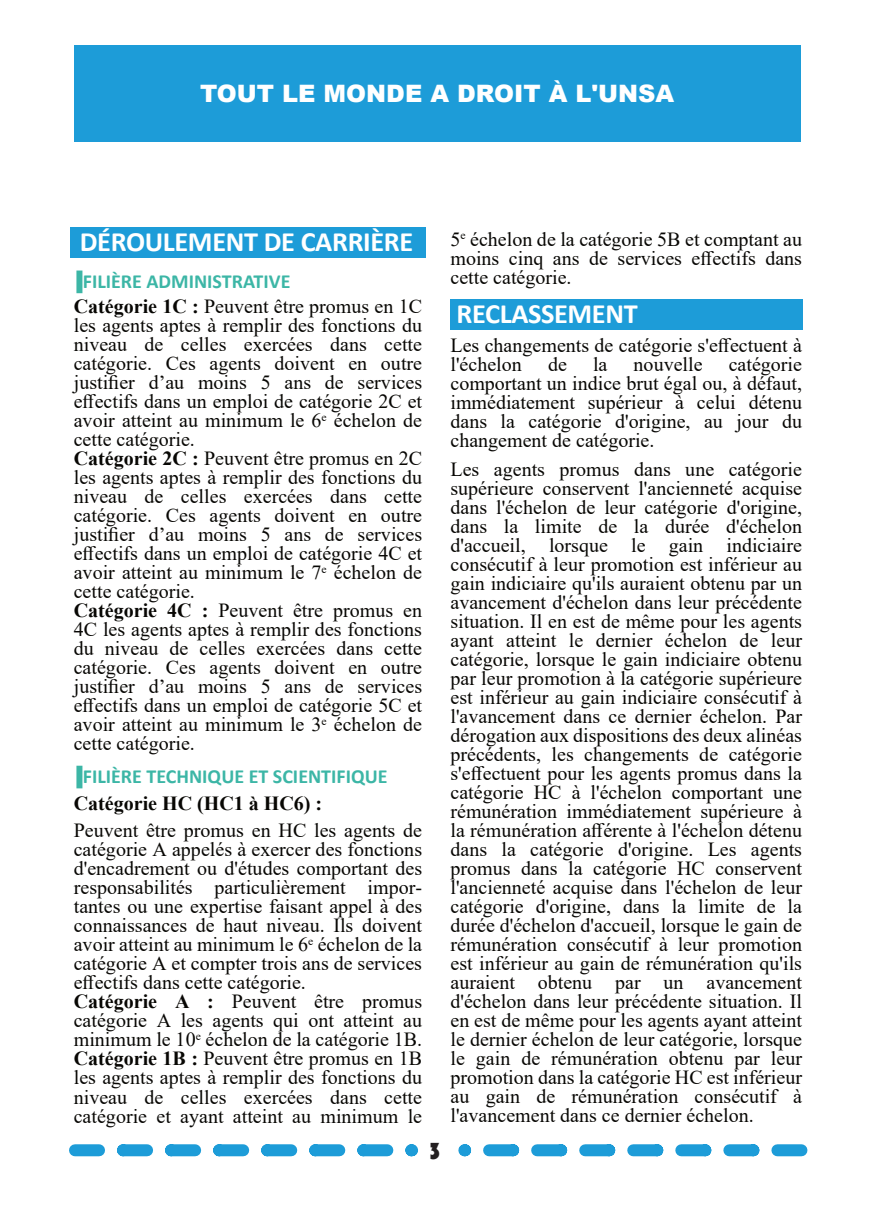
<style>
.page{position:relative;width:874px;height:1225px;background:#fff}
.page>*{position:absolute;margin:0;border:0;box-sizing:border-box;transform-origin:0 0}
.t1{font:700 28px "Calibri";letter-spacing:-.015em;color:#fff}
.t2{font:900 24px "Arial";color:#fff}
.t3{font:24px "Bauhaus 93";color:#231f20}
.t4{font:20px/19px "Times New Roman";color:#080704}
.t5{font:700 20px "Calibri";color:#3cb6a6}
.t6{font:700 20px "Times New Roman";color:#080704}
.s1{font-weight:700}
</style>
<div class="page">
<div style="left:74px;top:45px;width:725px;height:97px;background:#1d9cd8"></div>
<svg style="left:75px;top:1144px;width:337px;height:12px"></svg>
<svg style="left:464px;top:1144px;width:337px;height:12px"></svg>
<div style="left:70px;top:228px;width:355px;height:30px;background:#1d9cd8"></div>
<div style="left:76px;top:270px;width:6px;height:23px;background:#3cb6a6"></div>
<div style="left:76px;top:765px;width:6px;height:23px;background:#3cb6a6"></div>
<div style="left:450px;top:300px;width:352px;height:30px;background:#1d9cd8"></div>
<p class="t2" style="left:200px;top:85px;width:475px">TOUT LE MONDE A DROIT À L'UNSA</p>
<h1 class="t1" style="left:80px;top:230px;width:335px">DÉROULEMENT DE CARRIÈRE</h1>
<p class="t5" style="left:83px;top:273px;width:209px">FILIÈRE ADMINISTRATIVE</p>
<p class="t4" style="left:74px;top:299px;width:349px"><span class="s1">Catégorie 1C :</span> Peuvent être promus en 1C les agents aptes à remplir des fonctions du niveau de celles exercées dans cette catégorie. Ces agents doivent en outre justifier d’au moins 5 ans de services effectifs dans un emploi de catégorie 2C et avoir atteint au minimum le 6<sup>e</sup> échelon de cette catégorie.<br><span class="s1">Catégorie 2C :</span> Peuvent être promus en 2C les agents aptes à remplir des fonctions du niveau de celles exercées dans cette catégorie. Ces agents doivent en outre justifier d’au moins 5 ans de services effectifs dans un emploi de catégorie 4C et avoir atteint au minimum le 7<sup>e</sup> échelon de cette catégorie.<br><span class="s1">Catégorie 4C :</span> Peuvent être promus en 4C les agents aptes à remplir des fonctions du niveau de celles exercées dans cette catégorie. Ces agents doivent en outre justifier d’au moins 5 ans de services effectifs dans un emploi de catégorie 5C et avoir atteint au minimum le 3<sup>e</sup> échelon de cette catégorie.</p>
<p class="t5" style="left:83px;top:768px;width:306px">FILIÈRE TECHNIQUE ET SCIENTIFIQUE</p>
<p class="t6" style="left:74px;top:797px;width:250px">Catégorie HC (HC1 à HC6) :</p>
<p class="t4" style="left:74px;top:823px;width:349px">Peuvent être promus en HC les agents de catégorie A appelés à exercer des fonctions d'encadrement ou d'études comportant des responsabilités particulièrement impor&shy;tantes ou une expertise faisant appel à des connaissances de haut niveau. Ils doivent avoir atteint au minimum le 6<sup>e</sup> échelon de la catégorie A et compter trois ans de services effectifs dans cette catégorie.<br><span class="s1">Catégorie A :</span> Peuvent être promus catégorie A les agents qui ont atteint au minimum le 10<sup>e</sup> échelon de la catégorie 1B.<br><span class="s1">Catégorie 1B :</span> Peuvent être promus en 1B les agents aptes à remplir des fonctions du niveau de celles exercées dans cette catégorie et ayant atteint au minimum le</p>
<p class="t3" style="left:428px;top:1137px;width:15px">3</p>
<p class="t4" style="left:450px;top:232px;width:353px;text-align:justify">5<sup>e</sup> échelon de la catégorie 5B et comptant au moins cinq ans de services effectifs dans cette catégorie.</p>
<h1 class="t1" style="left:456px;top:302px;width:182px">RECLASSEMENT</h1>
<p class="t4" style="left:450px;top:338px;width:353px">Les changements de catégorie s'effectuent à l'échelon</p>
<p class="t4" style="left:450px;top:357px;width:353px;text-align:justify;text-indent:278px">catégorie comportant un indice brut égal ou, à défaut, immédiatement supérieur à celui détenu dans la catégorie d'origine, au jour du changement de catégorie.</p>
<p class="t4" style="left:450px;top:462px;width:353px;text-align:justify">Les agents promus dans une catégorie supérieure conservent l'ancienneté acquise dans l'échelon de leur catégorie d'origine, dans la limite de la durée d'échelon d'accueil, lorsque le gain indiciaire consécutif à leur promotion est inférieur au gain indiciaire qu'ils auraient obtenu par un avancement d'échelon dans leur précédente situation. Il en est de même pour les agents ayant atteint le dernier échelon de leur catégorie, lorsque le gain indiciaire obtenu par leur promotion à la catégorie supérieure est inférieur au gain indiciaire consécutif à l'avancement dans ce dernier échelon. Par dérogation aux dispositions des deux alinéas précédents, les changements de catégorie s'effectuent pour les agents promus dans la catégorie HC à l'échelon comportant une rémunération immédiatement supérieure à la rémunération afférente à l'échelon détenu dans la catégorie d'origine. Les agents promus dans la catégorie HC conservent l'ancienneté acquise dans l'échelon de leur catégorie d'origine, dans la limite de la durée d'échelon d'accueil, lorsque le gain de rémunération consécutif à leur promotion est inférieur au gain de rémunération qu'ils auraient obtenu par un avancement d'échelon dans leur précédente situation. Il en est de même pour les agents ayant atteint le dernier échelon de leur catégorie, lorsque le gain de rémunération obtenu par leur promotion dans la catégorie HC est inférieur au gain de rémunération consécutif à l'avancement dans ce dernier échelon.</p>
<p class="t4" style="left:547px;top:357px;width:20px">de</p>
<p class="t4" style="left:592px;top:357px;width:16px">la</p>
<p class="t4" style="left:633px;top:357px;width:70px">nouvelle</p>
</div>
